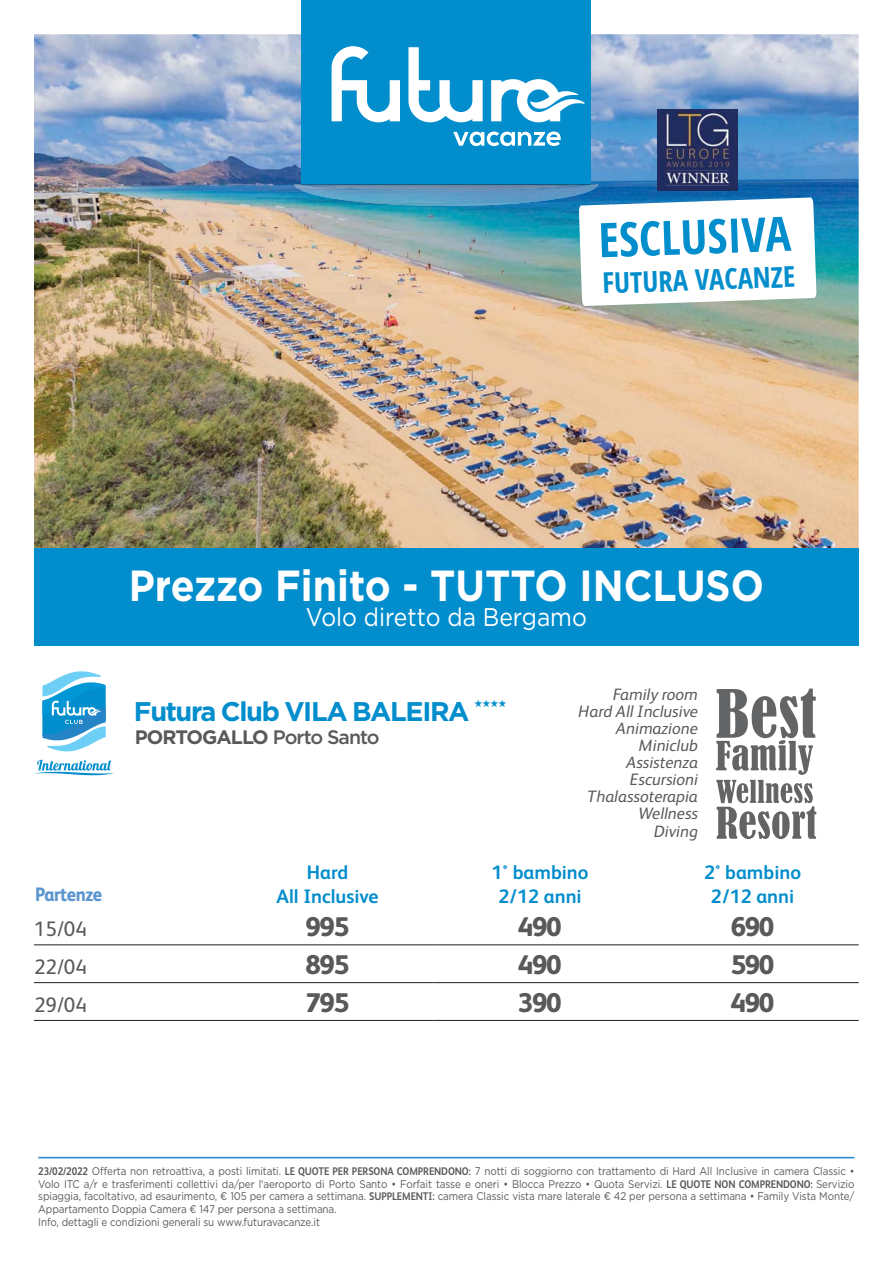
<style>
.page{position:relative;width:893px;height:1263px;background:#fff}
.page>*{position:absolute;margin:0;border:0;box-sizing:border-box;transform-origin:0 0}
.t1{font:700 43.5px "Gotham";color:#fff;scale:.9 1}
.t2{font:700 condensed 28.8px "Open Sans";color:#028dcd}
.t3{font:800 27px "FS Albert";letter-spacing:-.05em;color:#58595b}
.t4{font:700 27px "Gotham";letter-spacing:-.05em;color:#028dcd}
.t5{font:25.5px "Gotham";color:#fff;scale:.9 1}
.t6{font:21px "FS Albert";color:#58595b}
.t7{font:700 19.5px/23.4px "FS Albert";color:#028dcd;text-align:center}
.t8{font:700 19.5px "Gotham";letter-spacing:-.05em;color:#58595b}
.t9{font:800 19.5px "FS Albert";letter-spacing:-.025em;color:#5c95cf;scale:.9 1}
.t10{font:italic 16.5px/17.1px "FS Albert";color:#58595b;text-align:right}
.t11{font:11.1px/12.9px "Gotham";letter-spacing:-.01em;color:#58595b;scale:.89 1}
.t12{font:10.5px "Zapf Dingbats";color:#028dcd}
.s1{font-weight:500}
.s2{font-family:"FS Albert";font-weight:700}
</style>
<div class="page">
<img style="left:34px;top:34px;width:825px;height:515px">
<div style="left:302px;top:0;width:289px;height:184px;background:#028dcd"></div>
<img style="left:294px;top:205px;width:285px;height:1px">
<img style="left:294px;top:204px;width:285px;height:1px">
<img style="left:294px;top:203px;width:285px;height:1px">
<img style="left:294px;top:202px;width:285px;height:1px">
<img style="left:294px;top:201px;width:285px;height:1px">
<img style="left:294px;top:200px;width:285px;height:1px">
<img style="left:294px;top:199px;width:285px;height:1px">
<img style="left:294px;top:198px;width:285px;height:1px">
<img style="left:294px;top:197px;width:285px;height:1px">
<img style="left:294px;top:196px;width:304px;height:1px">
<img style="left:294px;top:195px;width:304px;height:1px">
<img style="left:294px;top:194px;width:304px;height:1px">
<img style="left:294px;top:193px;width:304px;height:1px">
<img style="left:294px;top:192px;width:304px;height:1px">
<img style="left:294px;top:191px;width:304px;height:1px">
<img style="left:295px;top:190px;width:303px;height:1px">
<img style="left:295px;top:189px;width:303px;height:1px">
<img style="left:295px;top:188px;width:303px;height:1px">
<img style="left:295px;top:187px;width:302px;height:1px">
<img style="left:295px;top:186px;width:302px;height:1px">
<img style="left:296px;top:184px;width:301px;height:2px">
<svg style="left:34px;top:671px;width:80px;height:104px"></svg>
<svg style="left:579px;top:197px;width:237px;height:109px"></svg>
<img style="left:657px;top:110px;width:81px;height:80px">
<svg style="left:716px;top:689px;width:100px;height:150px"></svg>
<div style="left:698px;top:693px;width:19px;height:25px;background:#fff"></div>
<div style="left:34px;top:549px;width:825px;height:97px;background:#028dcd"></div>
<hr style="left:34px;top:945px;width:400px;height:1px;background:#231f20">
<hr style="left:434px;top:945px;width:425px;height:1px;background:#231f20">
<hr style="left:34px;top:982px;width:400px;height:1px;background:#231f20">
<hr style="left:434px;top:982px;width:425px;height:1px;background:#231f20">
<hr style="left:34px;top:1020px;width:400px;height:1px;background:#231f20">
<hr style="left:434px;top:1020px;width:425px;height:1px;background:#231f20">
<hr style="left:38px;top:1157px;width:816px;height:1px;background:#2484c6">
<svg style="left:332px;top:46px;width:253px;height:100px"></svg>
<h2 class="t2" style="left:602px;top:267px;width:194px;rotate:-2deg">FUTURA VACANZE</h2>
<h1 class="t1" style="left:129px;top:570px;width:707px">Prezzo Finito - TUTTO INCLUSO</h1>
<h3 class="t5" style="left:306px;top:607px;width:314px">Volo diretto da Bergamo</h3>
<h3 class="t9" style="left:35px;top:883px;width:76px">Partenze</h3>
<h3 class="t4" style="left:134px;top:702px;width:337px">Futura Club VILA BALEIRA</h3>
<p class="t12" style="left:474px;top:699px;width:34px">★★★★</p>
<h3 class="t8" style="left:135px;top:730px;width:246px">PORTOGALLO <span class="s1">Porto Santo</span></h3>
<h3 class="t10" style="left:578px;top:688px;width:121px">Family room<br>Hard All Inclusive<br>Animazione<br>Miniclub<br>Assistenza<br>Escursioni<br>Thalassoterapia<br>Wellness<br>Diving</h3>
<h3 class="t7" style="left:276px;top:861px;width:104px">Hard<br>All Inclusive</h3>
<h3 class="t7" style="left:491px;top:861px;width:98px">1° bambino<br>2 / 12 anni</h3>
<h3 class="t7" style="left:704px;top:861px;width:98px">2° bambino<br>2 / 12 anni</h3>
<h3 class="t6" style="left:34px;top:917px;width:55px">15/04</h3>
<h3 class="t3" style="left:306px;top:911px;width:45px">995</h3>
<h3 class="t3" style="left:518px;top:911px;width:45px">490</h3>
<h3 class="t3" style="left:731px;top:911px;width:45px">690</h3>
<h3 class="t6" style="left:34px;top:955px;width:55px">22/04</h3>
<h3 class="t3" style="left:306px;top:949px;width:45px">895</h3>
<h3 class="t3" style="left:518px;top:949px;width:45px">490</h3>
<h3 class="t3" style="left:731px;top:949px;width:45px">590</h3>
<h3 class="t6" style="left:34px;top:993px;width:55px">29/04</h3>
<h3 class="t3" style="left:306px;top:987px;width:45px">795</h3>
<h3 class="t3" style="left:518px;top:987px;width:45px">390</h3>
<h3 class="t3" style="left:731px;top:987px;width:45px">490</h3>
<p class="t11" style="left:38px;top:1165px;width:919px"><span class="s2">23/02/2022</span> Offerta non retroattiva, a posti limitati. <span class="s2">LE QUOTE PER PERSONA COMPRENDONO:</span> 7 notti di soggiorno con trattamento di Hard All Inclusive in camera Classic • Volo ITC a/r e trasferimenti collettivi da/per l'aeroporto di Porto Santo • Forfait tasse e oneri • Blocca Prezzo • Quota Servizi. <span class="s2">LE QUOTE NON COMPRENDONO:</span> Servizio spiaggia, facoltativo, ad esaurimento, € 105 per camera a settimana. <span class="s2">SUPPLEMENTI:</span> camera Classic vista mare laterale € 42 per persona a settimana • Family Vista Monte/ Appartamento Doppia Camera € 147 per persona a settimana.<br>Info, dettagli e condizioni generali su www.futuravacanze.it</p>
</div>
